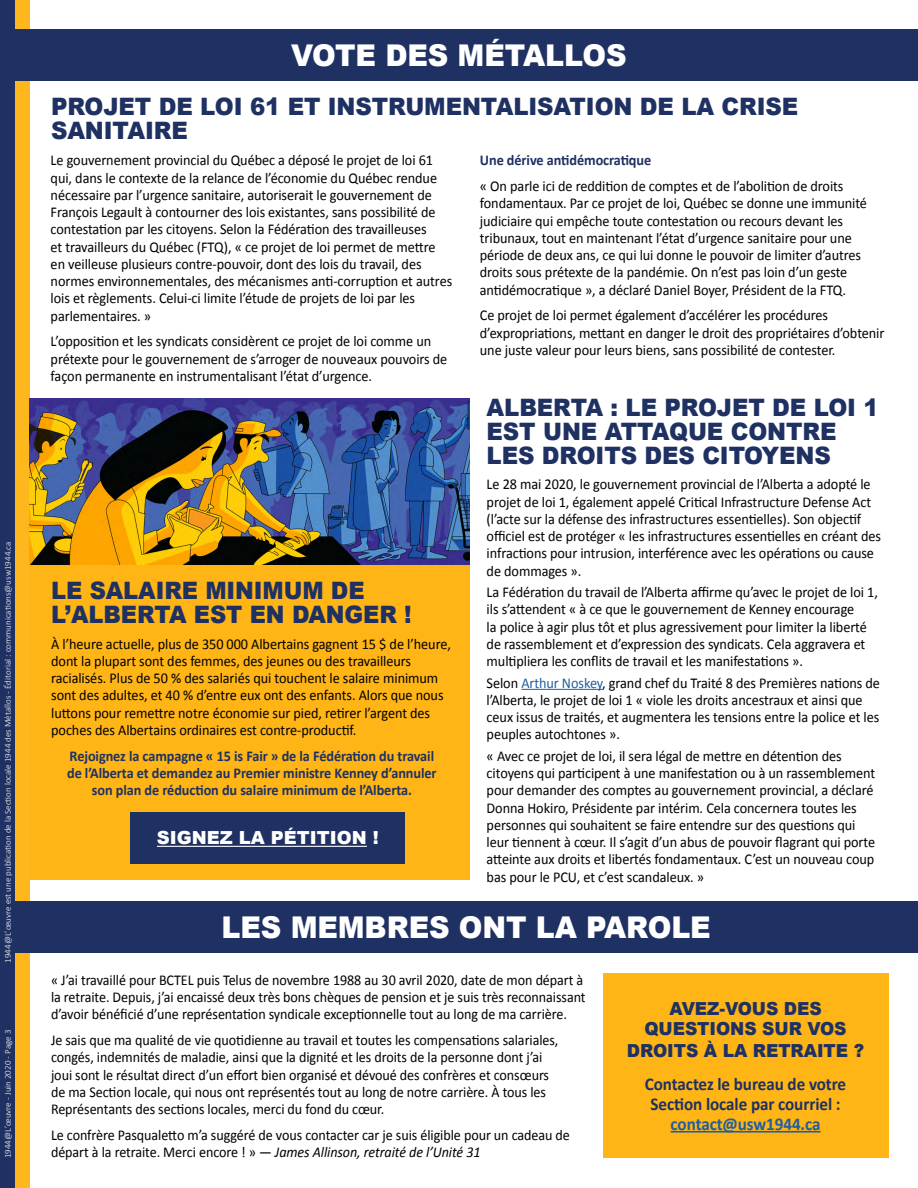
<style>
.page{position:relative;width:918px;height:1188px;background:#fff}
.page>*{position:absolute;margin:0;border:0;box-sizing:border-box;transform-origin:0 0}
.t1{font:900 30px "Arial";letter-spacing:-.005em;color:#fff;scale:.95 1}
.t2{font:900 24px/24px "Arial";letter-spacing:-.005em;color:#1f3162;scale:.95 1}
.t3{font:900 24px/24px "Arial";letter-spacing:-.005em;color:#1f3162;scale:.94 1}
.t4{font:700 18px/20.2px "Calibri";letter-spacing:-.005em;color:#1f3162;text-align:center;scale:.95 1}
.t5{font:900 18px/21px "Arial";letter-spacing:-.005em;color:#1f3162;text-align:center;scale:.95 1}
.t6{font:700 18px "Calibri";letter-spacing:-.005em;color:#215e9e;scale:.95 1}
.t7{font:900 18px "Arial";color:#fff}
.t8{font:15px/17.2px "Calibri";letter-spacing:-.005em;color:#000;scale:.95 1}
.t9{font:15px/17.2px "Calibri";letter-spacing:-.005em;color:#000;scale:.94 1}
.t10{font:700 15px/17.2px "Calibri";letter-spacing:-.005em;color:#1f3162;text-align:center;scale:.95 1}
.t11{font:300 9px "Calibri";color:#fff}
.s1{color:#215e9e}
.s2{font-style:italic}
</style>
<div class="page">
<div style="left:0;top:0;width:15px;height:1188px;background:#1f3162"></div>
<div style="left:15px;top:0;width:15px;height:1188px;background:#ffb71e"></div>
<div style="left:0;top:30px;width:918px;height:51px;background:#1f3162"></div>
<div style="left:603px;top:974px;width:285px;height:184px;background:#ffb515"></div>
<hr style="left:671px;top:1131px;width:150px;height:2px;background:#215e9e">
<hr style="left:521px;top:689px;width:81px;height:1px;background:#215e9e">
<div style="left:15px;top:901px;width:903px;height:51px;background:#1f3162"></div>
<div style="left:30px;top:565px;width:440px;height:315px;background:#ffb515"></div>
<img style="left:30px;top:398px;width:440px;height:167px">
<div style="left:131px;top:812px;width:274px;height:51px;background:#1f3162"></div>
<hr style="left:157px;top:846px;width:210px;height:1px;background:#fff">
<p class="t11" style="left:2px;top:963px;width:423px;rotate:-90deg">1944@L’œuvre est une publication de la Section locale 1944 des Métallos - Éditorial : communications@usw1944.ca</p>
<p class="t11" style="left:2px;top:1158px;width:130px;rotate:-90deg">1944@L’œuvre - Juin 2020 - Page 3</p>
<h1 class="t1" style="left:291px;top:34px;width:355px">VOTE DES MÉTALLOS</h1>
<h2 class="t2" style="left:51px;top:94px;width:788px">PROJET DE LOI 61 ET INSTRUMENTALISATION DE LA CRISE<br>SANITAIRE</h2>
<p class="t8" style="left:51px;top:152px;width:424px">Le gouvernement provincial du Québec a déposé le projet de loi 61 qui, dans le contexte de la relance de l’économie du Québec rendue nécessaire par l’urgence sanitaire, autoriserait le gouvernement de François Legault à contourner des lois existantes, sans possibilité de contestation par les citoyens. Selon la Fédération des travailleuses<br>et travailleurs du Québec (FTQ), « ce projet de loi permet de mettre en veilleuse plusieurs contre-pouvoir, dont des lois du travail, des normes environnementales, des mécanismes anti-corruption et autres lois et règlements. Celui-ci limite l’étude de projets de loi par les parlementaires. »</p>
<p class="t8" style="left:51px;top:333px;width:419px">L’opposition et les syndicats considèrent ce projet de loi comme un prétexte pour le gouvernement de s’arroger de nouveaux pouvoirs de façon permanente en instrumentalisant l’état d’urgence.</p>
<p class="t10" style="left:480px;top:152px;width:182px">Une dérive antidémocratique</p>
<p class="t8" style="left:480px;top:178px;width:409px">« On parle ici de reddition de comptes et de l’abolition de droits fondamentaux. Par ce projet de loi, Québec se donne une immunité judiciaire qui empêche toute contestation ou recours devant les tribunaux, tout en maintenant l’état d’urgence sanitaire pour une période de deux ans, ce qui lui donne le pouvoir de limiter d’autres droits sous prétexte de la pandémie. On n’est pas loin d’un geste antidémocratique », a déclaré Daniel Boyer, Président de la FTQ.</p>
<p class="t8" style="left:480px;top:307px;width:427px">Ce projet de loi permet également d’accélérer les procédures d’expropriations, mettant en danger le droit des propriétaires d’obtenir une juste valeur pour leurs biens, sans possibilité de contester.</p>
<h2 class="t2" style="left:487px;top:394px;width:414px">ALBERTA : LE PROJET DE LOI 1<br>EST UNE ATTAQUE CONTRE<br>LES DROITS DES CITOYENS</h2>
<p class="t8" style="left:487px;top:476px;width:417px">Le 28 mai 2020, le gouvernement provincial de l’Alberta a adopté le projet de loi 1, également appelé Critical Infrastructure Defense Act (l’acte sur la défense des infrastructures essentielles). Son objectif officiel est de protéger « les infrastructures essentielles en créant des infractions pour intrusion, interférence avec les opérations ou cause de dommages ».</p>
<p class="t8" style="left:487px;top:584px;width:413px">La Fédération du travail de l’Alberta affirme qu’avec le projet de loi 1, ils s’attendent « à ce que le gouvernement de Kenney encourage<br>la police à agir plus tôt et plus agressivement pour limiter la liberté de rassemblement et d’expression des syndicats. Cela aggravera et multipliera les conflits de travail et les manifestations ».</p>
<p class="t8" style="left:487px;top:674px;width:416px">Selon <span class="s1">Arthur Noskey</span>, grand chef du Traité 8 des Premières nations de l’Alberta, le projet de loi 1 « viole les droits ancestraux et ainsi que ceux issus de traités, et augmentera les tensions entre la police et les peuples autochtones ».</p>
<p class="t8" style="left:487px;top:747px;width:411px">« Avec ce projet de loi, il sera légal de mettre en détention des citoyens qui participent à une manifestation ou à un rassemblement pour demander des comptes au gouvernement provincial, a déclaré Donna Hokiro, Présidente par intérim. Cela concernera toutes les personnes qui souhaitent se faire entendre sur des questions qui leur tiennent à cœur. Il s’agit d’un abus de pouvoir flagrant qui porte atteinte aux droits et libertés fondamentaux. C’est un nouveau coup bas pour le PCU, et c’est scandaleux. »</p>
<h1 class="t1" style="left:222px;top:905px;width:516px">LES MEMBRES ONT LA PAROLE</h1>
<h2 class="t3" style="left:51px;top:578px;width:385px">LE SALAIRE MINIMUM DE<br>L’ALBERTA EST EN DANGER !</h2>
<p class="t8" style="left:51px;top:635px;width:422px">À l’heure actuelle, plus de 350 000 Albertains gagnent 15 $ de l’heure, dont la plupart sont des femmes, des jeunes ou des travailleurs racialisés. Plus de 50 % des salariés qui touchent le salaire minimum sont des adultes, et 40 % d’entre eux ont des enfants. Alors que nous luttons pour remettre notre économie sur pied, retirer l’argent des poches des Albertains ordinaires est contre-productif.</p>
<p class="t10" style="left:67px;top:747px;width:391px">Rejoignez la campagne « 15 is Fair » de la Fédération du travail de l’Alberta et demandez au Premier ministre Kenney d’annuler son plan de réduction du salaire minimum de l’Alberta.</p>
<p class="t7" style="left:157px;top:825px;width:223px">SIGNEZ LA PÉTITION !</p>
<p class="t9" style="left:51px;top:971px;width:570px">« J’ai travaillé pour BCTEL puis Telus de novembre 1988 au 30 avril 2020, date de mon départ à la retraite. Depuis, j’ai encaissé deux très bons chèques de pension et je suis très reconnaissant d’avoir bénéficié d’une représentation syndicale exceptionnelle tout au long de ma carrière.</p>
<p class="t9" style="left:51px;top:1032px;width:541px">Je sais que ma qualité de vie quotidienne au travail et toutes les compensations salariales, congés, indemnités de maladie, ainsi que la dignité et les droits de la personne dont j’ai joui sont le résultat direct d’un effort bien organisé et dévoué des confrères et consœurs de ma Section locale, qui nous ont représentés tout au long de notre carrière. À tous les Représentants des sections locales, merci du fond du cœur.</p>
<p class="t9" style="left:51px;top:1126px;width:554px">Le confrère Pasqualetto m’a suggéré de vous contacter car je suis éligible pour un cadeau de départ à la retraite. Merci encore ! » — <span class="s2">James Allinson, retraité de l’Unité 31</span></p>
<p class="t5" style="left:627px;top:997px;width:251px">AVEZ-VOUS DES<br>QUESTIONS SUR VOS<br>DROITS À LA RETRAITE ?</p>
<p class="t4" style="left:645px;top:1074px;width:213px">Contactez le bureau de votre<br>Section locale par courriel :</p>
<p class="t6" style="left:671px;top:1113px;width:159px">contact@usw1944.ca</p>
</div>
